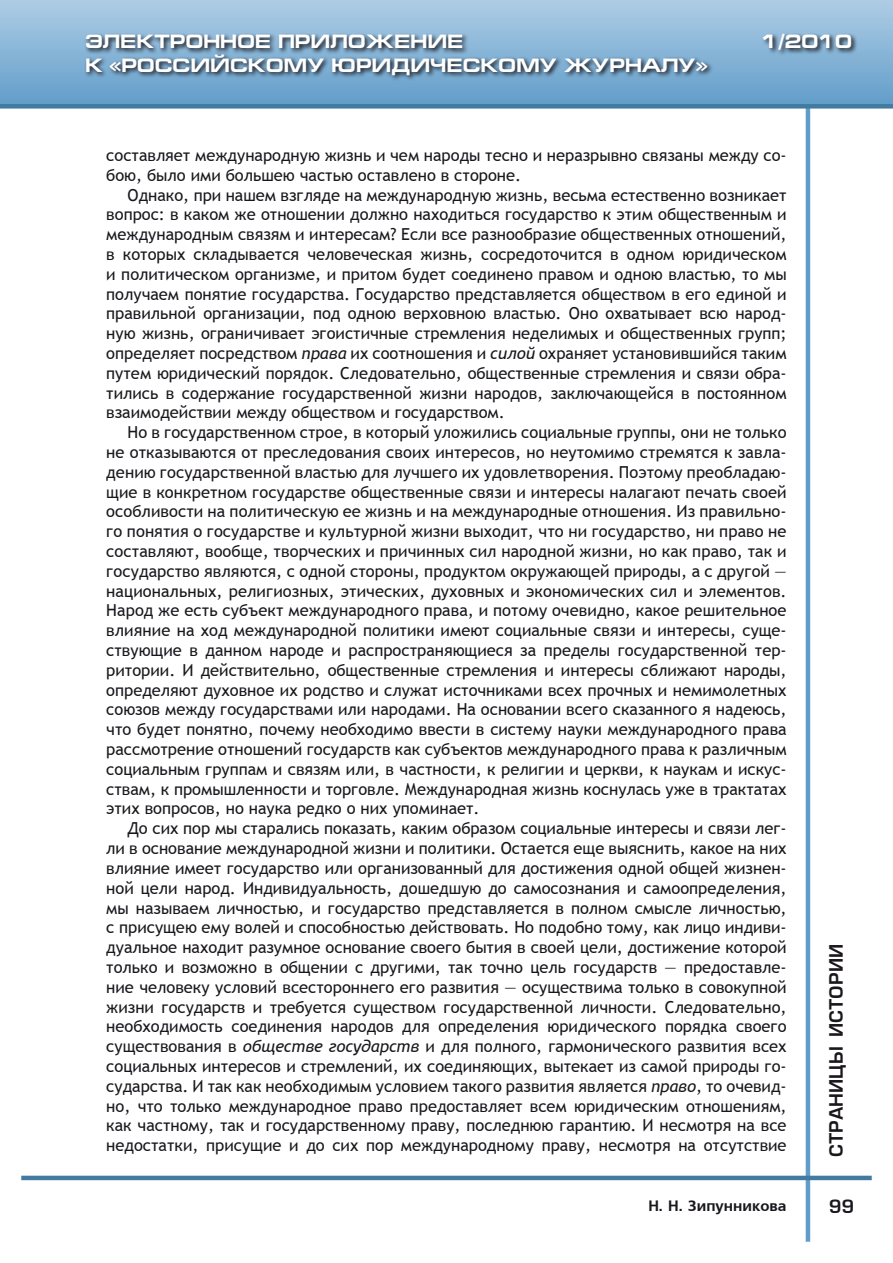
<style>
.page{position:relative;width:893px;height:1263px;background:#fff}
.page>*{position:absolute;margin:0;border:0;box-sizing:border-box;transform-origin:0 0}
.t1{font:700 19.5px "Europe Ext";color:#fff}
.t2{font:18px "Europe Demi Normal";color:#1a171c}
.t3{font:16.5px/19.8px "Trebuchet MS";color:#1a171c;text-align:justify}
.t4{font:15px "Free Set Bold Cyrillic";color:#1a171c}
.s1{font-style:italic}
</style>
<div class="page">
<hr style="left:806px;top:91px;width:4px;height:1151px;background:#609ec9">
<hr style="left:21px;top:1176px;width:851px;height:4px;background:#427aa0">
<div style="left:0;top:0;width:893px;height:106px;background:linear-gradient(to bottom,#afcde5,#629ec9)"></div>
<div style="left:0;top:104px;width:893px;height:5px;background:#427aa0"></div>
<svg style="left:83px;top:31px;width:810px;height:121px"></svg>
<p class="t1" style="left:85px;top:31px;width:380px">ЭЛЕКТРОННОЕ ПРИЛОЖЕНИЕ</p>
<p class="t1" style="left:761px;top:31px;width:92px">1/2010</p>
<p class="t1" style="left:85px;top:54px;width:624px">К «РОССИЙСКОМУ ЮРИДИЧЕСКОМУ ЖУРНАЛУ»</p>
<p class="t3" style="left:106px;top:145px;width:682px">составляет международную жизнь и чем народы тесно и неразрывно связаны между со&shy;бою, было ими большею частью оставлено в стороне.</p>
<p class="t3" style="left:106px;top:185px;width:682px;text-indent:21px">Однако, при нашем взгляде на международную жизнь, весьма естественно возникает вопрос: в каком же отношении должно находиться государство к этим общественным и международным связям и интересам? Если все разнообразие общественных отношений, в которых складывается человеческая жизнь, сосредоточится в одном юридическом и политическом организме, и притом будет соединено правом и одною властью, то мы получаем понятие государства. Государство представляется обществом в его единой и правильной организации, под одною верховною властью. Оно охватывает всю народ&shy;ную жизнь, ограничивает эгоистичные стремления неделимых и общественных групп; определяет посредством <span class="s1">права</span> их соотношения и <span class="s1">силой</span> охраняет установившийся таким путем юридический порядок. Следовательно, общественные стремления и связи обра&shy;тились в содержание государственной жизни народов, заключающейся в постоянном взаимодействии между обществом и государством.</p>
<p class="t3" style="left:106px;top:423px;width:682px;text-indent:21px">Но в государственном строе, в который уложились социальные группы, они не только не отказываются от преследования своих интересов, но неутомимо стремятся к завла&shy;дению государственной властью для лучшего их удовлетворения. Поэтому преобладаю&shy;щие в конкретном государстве общественные связи и интересы налагают печать своей особливости на политическую ее жизнь и на международные отношения. Из правильно&shy;го понятия о государстве и культурной жизни выходит, что ни государство, ни право не составляют, вообще, творческих и причинных сил народной жизни, но как право, так и государство являются, с одной стороны, продуктом окружающей природы, а с другой ― национальных, религиозных, этических, духовных и экономических сил и элементов.<br>Народ же есть субъект международного права, и потому очевидно, какое решительное влияние на ход международной политики имеют социальные связи и интересы, суще&shy;ствующие в данном народе и распространяющиеся за пределы государственной тер&shy;ритории. И действительно, общественные стремления и интересы сближают народы, определяют духовное их родство и служат источниками всех прочных и немимолетных союзов между государствами или народами. На основании всего сказанного я надеюсь, что будет понятно, почему необходимо ввести в систему науки международного права рассмотрение отношений государств как субъектов международного права к различным социальным группам и связям или, в частности, к религии и церкви, к наукам и искус&shy;ствам, к промышленности и торговле. Международная жизнь коснулась уже в трактатах этих вопросов, но наука редко о них упоминает.</p>
<p class="t3" style="left:106px;top:819px;width:682px;text-indent:21px">До сих пор мы старались показать, каким образом социальные интересы и связи лег&shy;ли в основание международной жизни и политики. Остается еще выяснить, какое на них влияние имеет государство или организованный для достижения одной общей жизнен&shy;ной цели народ. Индивидуальность, дошедшую до самосознания и самоопределения, мы называем личностью, и государство представляется в полном смысле личностью, с присущею ему волей и способностью действовать. Но подобно тому, как лицо индиви&shy;дуальное находит разумное основание своего бытия в своей цели, достижение которой только и возможно в общении с другими, так точно цель государств ― предоставле&shy;ние человеку условий всестороннего его развития ― осуществима только в совокупной жизни государств и требуется существом государственной личности. Следовательно, необходимость соединения народов для определения юридического порядка своего существования в <span class="s1">обществе государств</span> и для полного, гармонического развития всех социальных интересов и стремлений, их соединяющих, вытекает из самой природы го&shy;сударства. И так как необходимым условием такого развития является <span class="s1">право</span>, то очевид&shy;но, что только международное право предоставляет всем юридическим отношениям, как частному, так и государственному праву, последнюю гарантию. И несмотря на все недостатки, присущие и до сих пор международному праву, несмотря на отсутствие</p>
<p class="t4" style="left:648px;top:1197px;width:140px">Н. Н. Зипунникова</p>
<p class="t2" style="left:826px;top:1157px;width:214px;rotate:-90deg">страницы истории</p>
<p class="t2" style="left:829px;top:1196px;width:27px">99</p>
</div>
